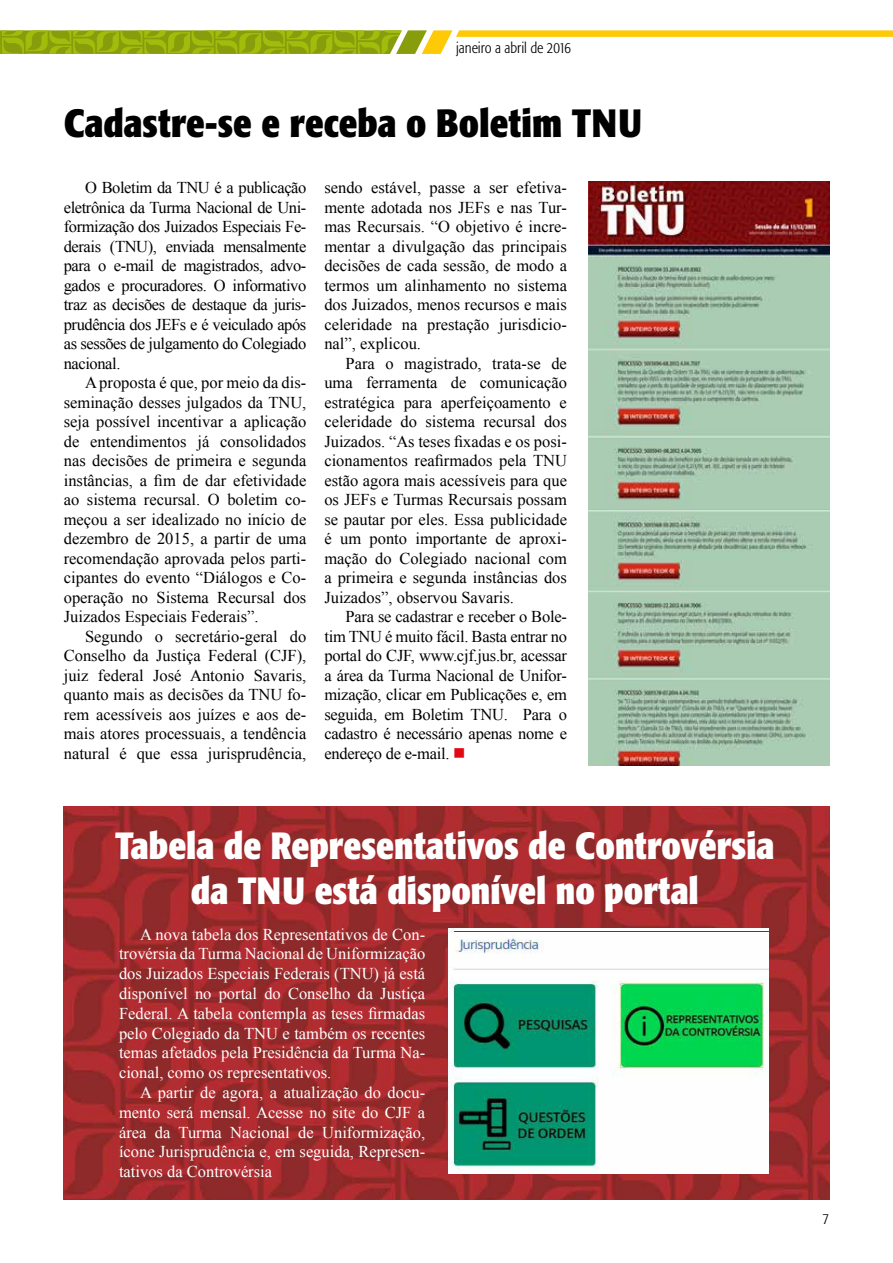
<style>
.page{position:relative;width:893px;height:1263px;background:#fff}
.page>*{position:absolute;margin:0;border:0;box-sizing:border-box;transform-origin:0 0}
.t1{font:700 condensed 39px "Formata";color:#000}
.t2{font:700 condensed 37.5px/45px "Formata";color:#fff;text-align:center}
.t3{font:16.5px/19.5px "Times New Roman";color:#000;text-align:justify}
.t4{font:16.5px/19.8px "Times New Roman";color:#fff;text-align:justify}
.t5{font:300 condensed 15px "Formata";color:#000}
.s1{color:#e30613}
</style>
<div class="page">
<svg style="left:0;top:30px;width:893px;height:24px"></svg>
<img style="left:588px;top:182px;width:241px;height:583px">
<img style="left:64px;top:807px;width:765px;height:392px">
<img style="left:449px;top:928px;width:320px;height:246px">
<p class="t5" style="left:456px;top:39px;width:116px">janeiro a abril de 2016</p>
<h1 class="t1" style="left:64px;top:99px;width:580px">Cadastre-se e receba o Boletim TNU</h1>
<p class="t3" style="left:64px;top:178px;width:244px;text-indent:21px">O Boletim da TNU é a publicação eletrônica da Turma Nacional de Uni&shy;formização dos Juizados Especiais Fe&shy;derais (TNU), enviada mensalmente para o e-mail de magistrados, advo&shy;gados e procuradores. O informativo traz as decisões de destaque da juris&shy;prudência dos JEFs e é veiculado após as sessões de julgamento do Colegiado nacional.</p>
<p class="t3" style="left:64px;top:373px;width:244px;text-indent:21px">A proposta é que, por meio da dis&shy;seminação desses julgados da TNU, seja possível incentivar a aplicação de entendimentos já consolidados nas decisões de primeira e segunda instâncias, a fim de dar efetividade ao sistema recursal. O boletim co&shy;meçou a ser idealizado no início de dezembro de 2015, a partir de uma recomendação aprovada pelos parti&shy;cipantes do evento “Diálogos e Co&shy;operação no Sistema Recursal dos Juizados Especiais Federais”.</p>
<p class="t3" style="left:64px;top:626px;width:244px;text-indent:21px">Segundo o secretário-geral do Conselho da Justiça Federal (CJF), juiz federal José Antonio Savaris, quanto mais as decisões da TNU fo&shy;rem acessíveis aos juízes e aos de&shy;mais atores processuais, a tendência natural é que essa jurisprudência,</p>
<p class="t3" style="left:324px;top:178px;width:244px">sendo estável, passe a ser efetiva&shy;mente adotada nos JEFs e nas Tur&shy;mas Recursais. “O objetivo é incre&shy;mentar a divulgação das principais decisões de cada sessão, de modo a termos um alinhamento no sistema dos Juizados, menos recursos e mais celeridade na prestação jurisdicio&shy;nal”, explicou.</p>
<p class="t3" style="left:324px;top:353px;width:244px;text-indent:21px">Para o magistrado, trata-se de uma ferramenta de comunicação estratégica para aperfeiçoamento e celeridade do sistema recursal dos Juizados. “As teses fixadas e os posi&shy;cionamentos reafirmados pela TNU estão agora mais acessíveis para que os JEFs e Turmas Recursais possam se pautar por eles. Essa publicidade é um ponto importante de aproxi&shy;mação do Colegiado nacional com a primeira e segunda instâncias dos Juizados”, observou Savaris.</p>
<p class="t3" style="left:324px;top:607px;width:244px;text-indent:21px">Para se cadastrar e receber o Bole&shy;tim TNU é muito fácil. Basta entrar no portal do CJF, www.cjf.jus.br, acessar a área da Turma Nacional de Unifor&shy;mização, clicar em Publicações e, em seguida, em Boletim TNU. Para o cadastro é necessário apenas nome e endereço de e-mail. <span class="s1">■</span></p>
<h2 class="t2" style="left:115px;top:823px;width:661px">Tabela de Representativos de Controvérsia da TNU está disponível no portal</h2>
<p class="t4" style="left:119px;top:924px;width:308px;text-indent:21px">A nova tabela dos Representativos de Con&shy;trovérsia da Turma Nacional de Uniformização dos Juizados Especiais Federais (TNU) já está disponível no portal do Conselho da Justiça Federal. A tabela contempla as teses firmadas pelo Colegiado da TNU e também os recentes temas afetados pela Presidência da Turma Na&shy;cional, como os representativos.</p>
<p class="t4" style="left:119px;top:1082px;width:308px;text-indent:21px">A partir de agora, a atualização do docu&shy;mento será mensal. Acesse no site do CJF a área da Turma Nacional de Uniformização, ícone Jurisprudência e, em seguida, Represen&shy;tativos da Controvérsia</p>
<p class="t5" style="left:823px;top:1210px;width:8px">7</p>
</div>
